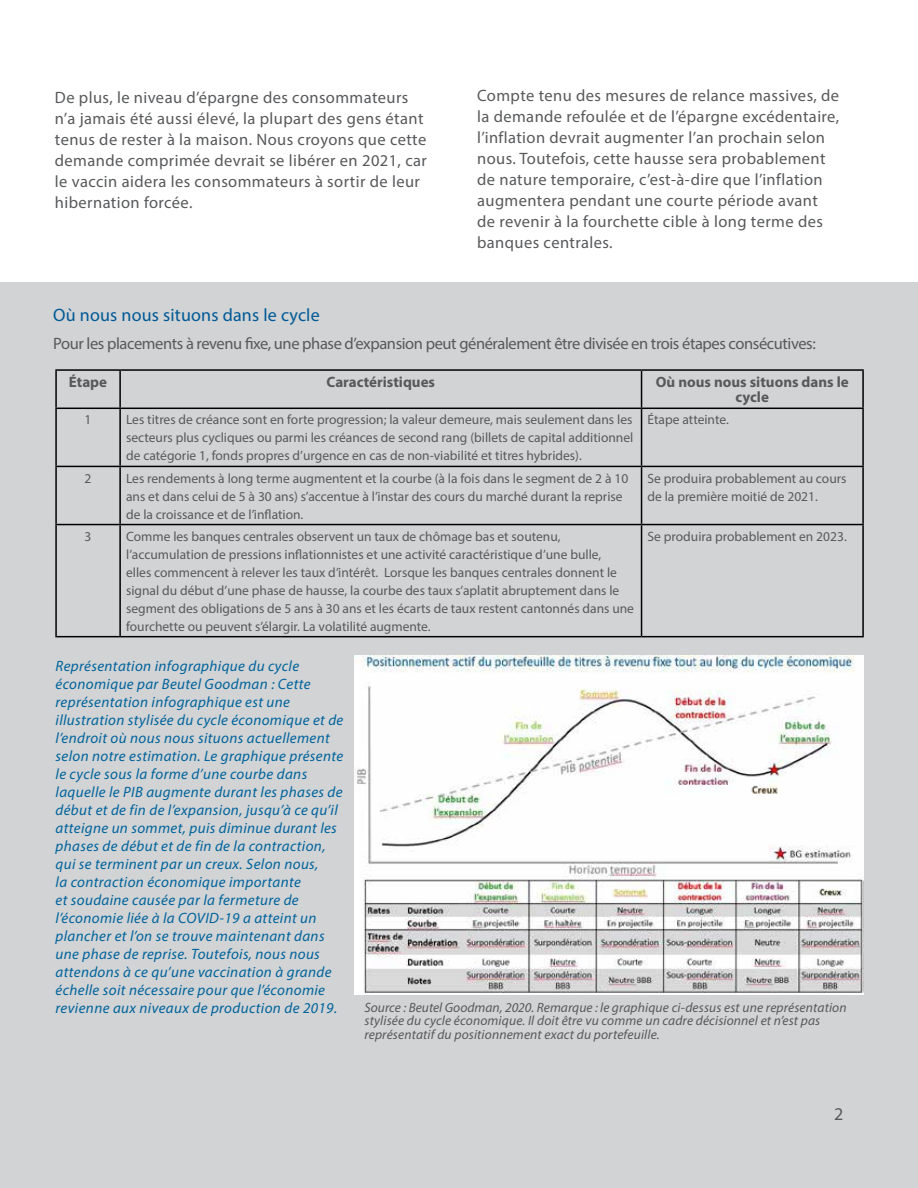
<style>
.page{position:relative;width:918px;height:1188px;background:#fff}
.page>*{position:absolute;margin:0;border:0;box-sizing:border-box;transform-origin:0 0}
.t1{font:18px "Myriad Pro";letter-spacing:.01em;color:#005996}
.t2{font:18px "Myriad Pro";color:#58595b}
.t3{font:16.5px/21px "Myriad Pro";letter-spacing:.025em;color:#58595b}
.t4{font:16.5px "Myriad Pro";letter-spacing:-.025em;color:#58595b}
.t5{font:italic 15px/18px "Myriad Pro";letter-spacing:.025em;color:#00639d}
.t6{font:700 15px/15px "Myriad Pro";color:#58595b;text-align:center}
.t7{font:13.5px/18px "Myriad Pro";color:#58595b}
.t8{font:italic 13.5px/13.5px "Myriad Pro";letter-spacing:.01em;color:#58595b}
</style>
<div class="page">
<div style="left:0;top:283px;width:918px;height:905px;background:#d1d3d4"></div>
<hr style="left:55px;top:369px;width:65px;height:2px;background:#000">
<hr style="left:55px;top:371px;width:2px;height:37px;background:#000">
<hr style="left:120px;top:369px;width:522px;height:2px;background:#000">
<hr style="left:119px;top:371px;width:2px;height:37px;background:#000">
<hr style="left:642px;top:369px;width:222px;height:2px;background:#000">
<hr style="left:641px;top:371px;width:1px;height:37px;background:#000">
<hr style="left:862px;top:371px;width:2px;height:37px;background:#000">
<hr style="left:55px;top:408px;width:65px;height:1px;background:#000">
<hr style="left:55px;top:409px;width:2px;height:57px;background:#000">
<hr style="left:120px;top:408px;width:522px;height:1px;background:#000">
<hr style="left:119px;top:409px;width:2px;height:57px;background:#000">
<hr style="left:642px;top:408px;width:222px;height:1px;background:#000">
<hr style="left:641px;top:409px;width:1px;height:57px;background:#000">
<hr style="left:862px;top:409px;width:2px;height:57px;background:#000">
<hr style="left:55px;top:466px;width:65px;height:1px;background:#000">
<hr style="left:55px;top:467px;width:2px;height:57px;background:#000">
<hr style="left:120px;top:466px;width:522px;height:1px;background:#000">
<hr style="left:119px;top:467px;width:2px;height:57px;background:#000">
<hr style="left:642px;top:466px;width:222px;height:1px;background:#000">
<hr style="left:641px;top:467px;width:1px;height:57px;background:#000">
<hr style="left:862px;top:467px;width:2px;height:57px;background:#000">
<hr style="left:55px;top:524px;width:65px;height:1px;background:#000">
<hr style="left:55px;top:525px;width:2px;height:111px;background:#000">
<hr style="left:120px;top:524px;width:522px;height:1px;background:#000">
<hr style="left:119px;top:525px;width:2px;height:111px;background:#000">
<hr style="left:642px;top:524px;width:222px;height:1px;background:#000">
<hr style="left:641px;top:525px;width:1px;height:111px;background:#000">
<hr style="left:862px;top:525px;width:2px;height:111px;background:#000">
<hr style="left:55px;top:636px;width:65px;height:1px;background:#000">
<hr style="left:120px;top:636px;width:522px;height:1px;background:#000">
<hr style="left:642px;top:636px;width:222px;height:1px;background:#000">
<img style="left:354px;top:655px;width:509px;height:339px">
<p class="t3" style="left:55px;top:86px;width:374px">De plus, le niveau d’épargne des consommateurs n’a jamais été aussi élevé, la plupart des gens étant tenus de rester à la maison. Nous croyons que cette demande comprimée devrait se libérer en 2021, car le vaccin aidera les consommateurs à sortir de leur hibernation forcée.</p>
<p class="t3" style="left:477px;top:85px;width:364px">Compte tenu des mesures de relance massives, de la demande refoulée et de l’épargne excédentaire, l’inflation devrait augmenter l’an prochain selon nous. Toutefois, cette hausse sera probablement de nature temporaire, c’est-à-dire que l’inflation augmentera pendant une courte période avant de revenir à la fourchette cible à long terme des banques centrales.</p>
<p class="t1" style="left:53px;top:304px;width:268px">Où nous nous situons dans le cycle</p>
<p class="t4" style="left:53px;top:334px;width:764px">Pour les placements à revenu fixe, une phase d’expansion peut généralement être divisée en trois étapes consécutives:</p>
<p class="t6" style="left:69px;top:374px;width:40px">Étape</p>
<p class="t6" style="left:327px;top:374px;width:110px">Caractéristiques</p>
<p class="t6" style="left:656px;top:374px;width:195px">Où nous nous situons dans le cycle</p>
<p class="t7" style="left:85px;top:411px;width:8px">1</p>
<p class="t7" style="left:126px;top:411px;width:509px;text-align:justify">Les titres de créance sont en forte progression; la valeur demeure, mais seulement dans les secteurs plus cycliques ou parmi les créances de second rang (billets de capital additionnel de catégorie 1, fonds propres d’urgence en cas de non-viabilité et titres hybrides).</p>
<p class="t7" style="left:648px;top:411px;width:83px">Étape atteinte.</p>
<p class="t7" style="left:85px;top:469px;width:8px">2</p>
<p class="t7" style="left:126px;top:469px;width:504px">Les rendements à long terme augmentent et la courbe (à la fois dans le segment de 2 à 10 ans et dans celui de 5 à 30 ans) s’accentue à l’instar des cours du marché durant la reprise de la croissance et de l’inflation.</p>
<p class="t7" style="left:648px;top:469px;width:201px">Se produira probablement au cours de la première moitié de 2021.</p>
<p class="t7" style="left:85px;top:527px;width:8px">3</p>
<p class="t7" style="left:126px;top:527px;width:509px">Comme les banques centrales observent un taux de chômage bas et soutenu, l’accumulation de pressions inflationnistes et une activité caractéristique d’une bulle,<br>elles commencent à relever les taux d’intérêt. Lorsque les banques centrales donnent le signal du début d’une phase de hausse, la courbe des taux s’aplatit abruptement dans le segment des obligations de 5 ans à 30 ans et les écarts de taux restent cantonnés dans une fourchette ou peuvent s’élargir. La volatilité augmente.</p>
<p class="t7" style="left:648px;top:527px;width:201px">Se produira probablement en 2023.</p>
<p class="t5" style="left:56px;top:657px;width:289px">Représentation infographique du cycle économique par Beutel Goodman : Cette représentation infographique est une illustration stylisée du cycle économique et de l’endroit où nous nous situons actuellement selon notre estimation. Le graphique présente le cycle sous la forme d’une courbe dans laquelle le PIB augmente durant les phases de début et de fin de l’expansion, jusqu’à ce qu’il atteigne un sommet, puis diminue durant les phases de début et de fin de la contraction, qui se terminent par un creux. Selon nous,<br>la contraction économique importante<br>et soudaine causée par la fermeture de l’économie liée à la COVID-19 a atteint un plancher et l’on se trouve maintenant dans une phase de reprise. Toutefois, nous nous attendons à ce qu’une vaccination à grande échelle soit nécessaire pour que l’économie revienne aux niveaux de production de 2019.</p>
<p class="t8" style="left:364px;top:1000px;width:484px">Source : Beutel Goodman, 2020. Remarque : le graphique ci-dessus est une représentation stylisée du cycle économique. Il doit être vu comme un cadre décisionnel et n’est pas représentatif du positionnement exact du portefeuille.</p>
<p class="t2" style="left:834px;top:1103px;width:11px">2</p>
</div>
